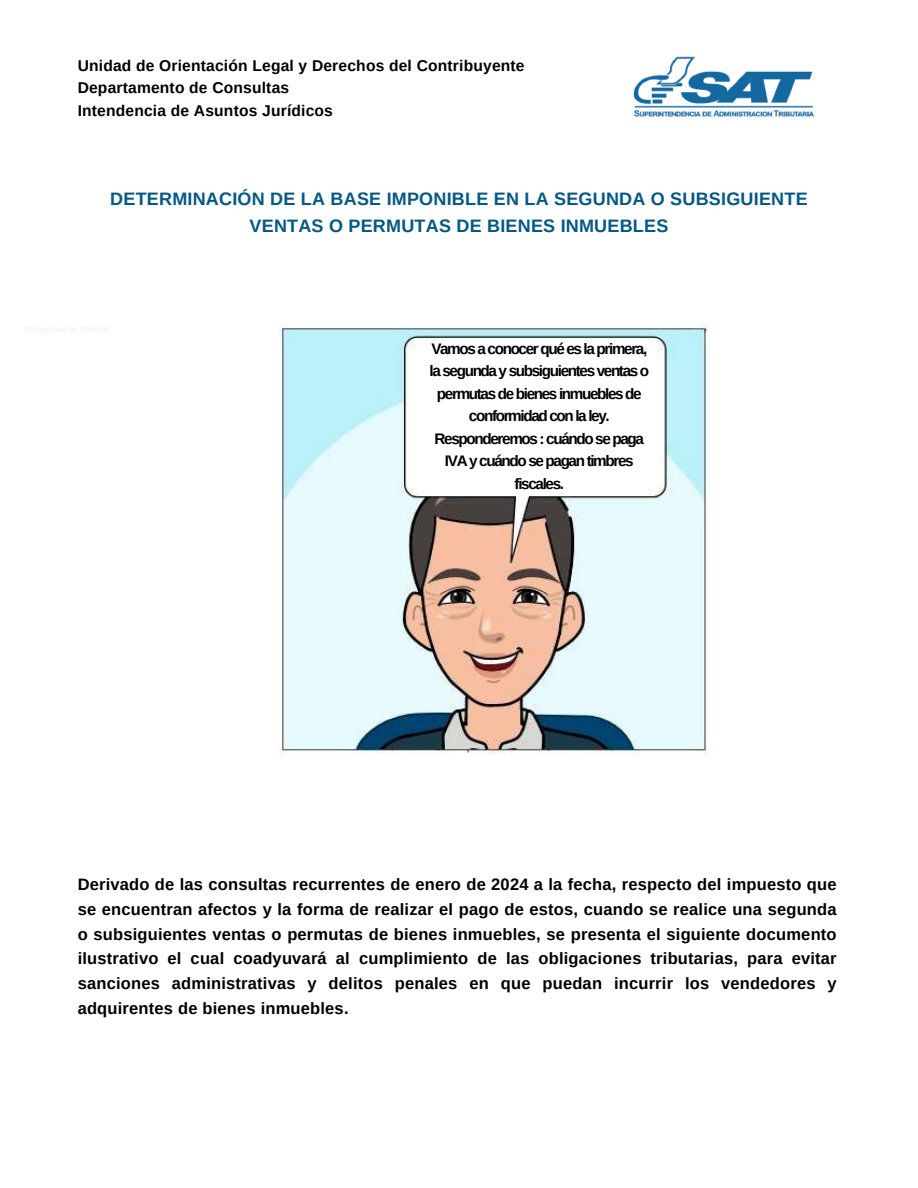
<style>
.page{position:relative;width:918px;height:1188px;background:#fff}
.page>*{position:absolute;margin:0;border:0;box-sizing:border-box;transform-origin:0 0}
.t1{font:700 18px/27px "Arimo";letter-spacing:.015em;color:#045884;text-align:center}
.t2{font:700 16.5px/24.8px "Arimo";letter-spacing:.015em;color:#000;text-align:justify}
.t3{font:700 15.6px/22.5px "Arimo";letter-spacing:.01em;color:#000}
.t4{font:700 15.3px/22.5px "Arimo";letter-spacing:-.09em;color:#000;text-align:center}
</style>
<div class="page">
<img style="left:279px;top:324px;width:430px;height:431px">
<img style="left:633px;top:56px;width:181px;height:61px">
<p class="t3" style="left:78px;top:54px;width:448px">Unidad de Orientación Legal y Derechos del Contribuyente<br>Departamento de Consultas<br>Intendencia de Asuntos Jurídicos</p>
<p class="t1" style="left:110px;top:185px;width:699px">DETERMINACIÓN DE LA BASE IMPONIBLE EN LA SEGUNDA O SUBSIGUIENTE<br>VENTAS O PERMUTAS DE BIENES INMUEBLES</p>
<p class="t4" style="left:429px;top:337px;width:221px">Vamos a conocer qué es la primera, la segunda y subsiguientes ventas o permutas de bienes inmuebles de conformidad con la ley.<br>Responderemos : cuándo se paga<br>IVA y cuándo se pagan timbres fiscales.</p>
<p class="t2" style="left:78px;top:872px;width:761px">Derivado de las consultas recurrentes de enero de 2024 a la fecha, respecto del impuesto que se encuentran afectos y la forma de realizar el pago de estos, cuando se realice una segunda o subsiguientes ventas o permutas de bienes inmuebles, se presenta el siguiente documento ilustrativo el cual coadyuvará al cumplimiento de las obligaciones tributarias, para evitar sanciones administrativas y delitos penales en que puedan incurrir los vendedores y adquirentes de bienes inmuebles.</p>
</div>
